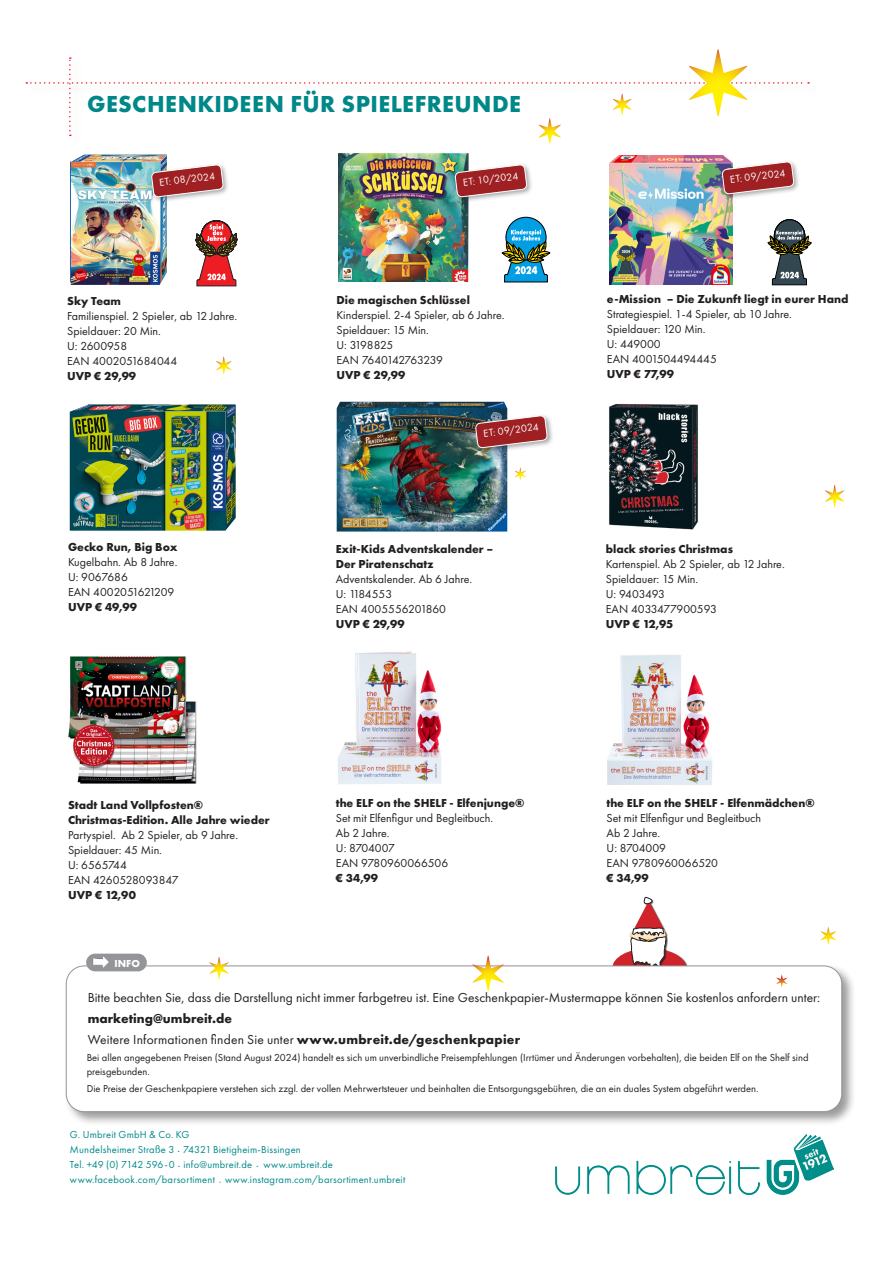
<style>
.page{position:relative;width:893px;height:1263px;background:#fff}
.page>*{position:absolute;margin:0;border:0;box-sizing:border-box;transform-origin:0 0}
.Headline{font:700 24px "Futura PT";letter-spacing:.02em;color:#008889}
.Zwischenüberschrift{font:13.5px/21px "Futura PT";color:#231f20}
.Preis{font:12px/15px "Futura PT";color:#231f20}
.Preis-2{font:700 12px/15px "Futura PT";color:#231f20}
.Preis-3{font:12px "Futura PT";letter-spacing:-.04em;color:#231f20}
.Preis-4{font:12px "Futura PT";letter-spacing:-.045em;color:#231f20}
.Preis-5{font:12px "Futura PT";letter-spacing:-.03em;color:#231f20}
.t1{font:10.5px/13.5px "Futura PT";color:#231f20}
.t2{font:10.5px/15px "Futura PT";letter-spacing:.02em;color:#008889}
.Artikel{font:10.5px "Futura PT";color:#fff}
.t3{font:700 10.5px "Futura PT";color:#fff}
.s1{font-weight:700}
.s2{font-size:12px}
</style>
<div class="page">
<div style="left:612px;top:948px;width:76px;height:42px;background:#231f20;opacity:.75"></div>
<div style="left:612px;top:948px;width:74px;height:40px;background:#d1232a;border-radius:50%"></div>
<svg style="left:629px;top:896px;width:39px;height:67px"></svg>
<div style="left:64px;top:963px;width:792px;height:163px;background:#231f20;opacity:.45"></div>
<div style="left:66px;top:966px;width:776px;height:146px;background:#fff;border-radius:18px"></div>
<div style="left:66px;top:966px;width:776px;height:146px;border:1px solid #939598;border-radius:18px"></div>
<div style="left:86px;top:954px;width:61px;height:17px;background:#939598;border-radius:9px"></div>
<svg style="left:93px;top:955px;width:16px;height:13px"></svg>
<img style="left:555px;top:1135px;width:278px;height:60px">
<img style="left:71px;top:197px;width:96px;height:88px">
<img style="left:338px;top:197px;width:133px;height:85px">
<img style="left:610px;top:197px;width:122px;height:88px">
<img style="left:70px;top:404px;width:166px;height:127px">
<img style="left:337px;top:402px;width:170px;height:129px">
<img style="left:609px;top:403px;width:89px;height:127px">
<img style="left:338px;top:651px;width:104px;height:133px">
<img style="left:607px;top:655px;width:106px;height:129px">
<img style="left:68px;top:656px;width:129px;height:128px">
<div style="left:473px;top:413px;width:81px;height:41px;background:#231f20;opacity:.4"></div>
<svg style="left:475px;top:416px;width:72px;height:32px;background:#a34e51"></svg>
<div style="left:149px;top:162px;width:81px;height:42px;background:#231f20;opacity:.4"></div>
<svg style="left:501px;top:216px;width:50px;height:67px"></svg>
<svg style="left:195px;top:220px;width:43px;height:67px"></svg>
<svg style="left:767px;top:219px;width:45px;height:67px"></svg>
<hr style="left:70px;top:162px;width:1px;height:120px;background:#2264b1">
<div style="left:452px;top:162px;width:81px;height:42px;background:#231f20;opacity:.4"></div>
<div style="left:719px;top:159px;width:81px;height:42px;background:#231f20;opacity:.4"></div>
<svg style="left:26px;top:57px;width:784px;height:140px"></svg>
<svg style="left:472px;top:963px;width:32px;height:5px"></svg>
<svg style="left:209px;top:963px;width:20px;height:5px"></svg>
<p class="Headline" style="left:87px;top:89px;width:435px">GESCHENKIDEEN FÜR SPIELEFREUNDE</p>
<p class="Artikel" style="left:158px;top:176px;width:58px;rotate:-7deg">ET: 08/2024</p>
<p class="Preis-2" style="left:67px;top:293px;width:55px">Sky Team</p>
<p class="Preis" style="left:67px;top:308px;width:172px">Familienspiel. 2 Spieler, ab 12 Jahre.<br>Spieldauer: 20 Min.<br>U: 2600958</p>
<p class="Preis" style="left:67px;top:353px;width:112px">EAN 4002051684044</p>
<p class="Preis-2" style="left:67px;top:368px;width:70px">UVP € 29,99</p>
<p class="Preis-2" style="left:68px;top:539px;width:111px">Gecko Run, Big Box</p>
<p class="Preis" style="left:68px;top:555px;width:111px">Kugelbahn. Ab 8 Jahre.</p>
<p class="Preis" style="left:68px;top:570px;width:61px">U: 9067686</p>
<p class="Preis" style="left:68px;top:585px;width:108px">EAN 4002051621209</p>
<p class="Preis-2" style="left:68px;top:599px;width:70px">UVP € 49,99</p>
<p class="Artikel" style="left:462px;top:176px;width:57px;rotate:-7deg">ET: 10/2024</p>
<p class="Artikel" style="left:729px;top:173px;width:57px;rotate:-7deg">ET: 09/2024</p>
<p class="Preis-2" style="left:336px;top:292px;width:135px">Die magischen Schlüssel</p>
<p class="Preis" style="left:336px;top:307px;width:170px">Kinderspiel. 2-4 Spieler, ab 6 Jahre.<br>Spieldauer: 15 Min.</p>
<p class="Preis-3" style="left:336px;top:337px;width:58px">U: 3198825</p>
<p class="Preis-4" style="left:336px;top:352px;width:108px">EAN 7640142763239</p>
<p class="Preis-2" style="left:336px;top:367px;width:70px">UVP € 29,99</p>
<p class="Artikel" style="left:483px;top:427px;width:57px;rotate:-7deg">ET: 09/2024</p>
<p class="Preis-2" style="left:336px;top:542px;width:159px">Exit-Kids Adventskalender –<br>Der Piratenschatz</p>
<p class="Preis" style="left:336px;top:572px;width:138px">Adventskalender. Ab 6 Jahre.</p>
<p class="Preis" style="left:336px;top:587px;width:58px">U: 1184553</p>
<p class="Preis" style="left:336px;top:602px;width:112px">EAN 4005556201860</p>
<p class="Preis-2" style="left:336px;top:617px;width:70px">UVP € 29,99</p>
<p class="Preis" style="left:607px;top:291px;width:243px"><span class="s1">e-Mission – Die Zukunft liegt in eurer Hand<br></span>Strategiespiel. 1-4 Spieler, ab 10 Jahre.<br>Spieldauer: 120 Min.</p>
<p class="Preis" style="left:607px;top:336px;width:55px">U: 449000</p>
<p class="Preis" style="left:607px;top:351px;width:111px">EAN 4001504494445</p>
<p class="Preis-2" style="left:607px;top:366px;width:69px">UVP € 77,99</p>
<p class="Preis-2" style="left:606px;top:542px;width:129px">black stories Christmas</p>
<p class="Preis" style="left:606px;top:557px;width:180px">Kartenspiel. Ab 2 Spieler, ab 12 Jahre.<br>Spieldauer: 15 Min.</p>
<p class="Preis-5" style="left:606px;top:587px;width:61px">U: 9403493</p>
<p class="Preis" style="left:606px;top:602px;width:113px">EAN 4033477900593</p>
<p class="Preis-2" style="left:606px;top:617px;width:69px">UVP € 12,95</p>
<p class="Preis-2" style="left:68px;top:797px;width:137px">Stadt Land Vollpfosten®</p>
<p class="Preis-2" style="left:68px;top:812px;width:203px">Christmas-Edition. Alle Jahre wieder</p>
<p class="Preis" style="left:68px;top:827px;width:172px">Partyspiel. Ab 2 Spieler, ab 9 Jahre.<br>Spieldauer: 45 Min.</p>
<p class="Preis" style="left:68px;top:857px;width:60px">U: 6565744</p>
<p class="Preis" style="left:68px;top:872px;width:112px">EAN 4260528093847</p>
<p class="Preis-2" style="left:68px;top:887px;width:69px">UVP € 12,90</p>
<p class="t3" style="left:115px;top:956px;width:27px">INFO</p>
<p class="Preis-2" style="left:336px;top:795px;width:190px">the ELF on the SHELF - Elfenjunge®</p>
<p class="Preis" style="left:336px;top:810px;width:159px">Set mit Elfenfigur und Begleitbuch.</p>
<p class="Preis" style="left:336px;top:825px;width:55px">Ab 2 Jahre.</p>
<p class="Preis-3" style="left:336px;top:840px;width:60px">U: 8704007</p>
<p class="Preis" style="left:336px;top:855px;width:114px">EAN 9780960066506</p>
<p class="Preis-2" style="left:336px;top:870px;width:44px">€ 34,99</p>
<p class="Preis-2" style="left:607px;top:795px;width:210px">the ELF on the SHELF - Elfenmädchen®</p>
<p class="Preis" style="left:607px;top:810px;width:156px">Set mit Elfenfigur und Begleitbuch</p>
<p class="Preis" style="left:607px;top:825px;width:55px">Ab 2 Jahre.</p>
<p class="Preis" style="left:607px;top:840px;width:61px">U: 8704009</p>
<p class="Preis" style="left:607px;top:855px;width:113px">EAN 9780960066520</p>
<p class="Preis-2" style="left:607px;top:870px;width:44px">€ 34,99</p>
<p class="Zwischenüberschrift" style="left:88px;top:987px;width:734px">Bitte beachten Sie, dass die Darstellung nicht immer farbgetreu ist. Eine Geschenkpapier-Mustermappe können Sie kostenlos anfordern unter: <span class="s1">marketing@umbreit.de</span></p>
<p class="Zwischenüberschrift" style="left:88px;top:1029px;width:434px">Weitere Informationen finden Sie unter <span class="s1">www.umbreit.de/geschenkpapier</span></p>
<p class="t1" style="left:87px;top:1051px;width:723px">Bei allen angegebenen Preisen (Stand August 2024) handelt es sich um unverbindliche Preisempfehlungen (Irrtümer und Änderungen vorbehalten), die beiden Elf on the Shelf sind preisgebunden.</p>
<p class="t1" style="left:87px;top:1082px;width:673px">Die Preise der Geschenkpapiere verstehen sich zzgl. der vollen Mehrwertsteuer und beinhalten die Entsorgungsgebühren, die an ein duales System abgeführt werden.</p>
<p class="t2" style="left:70px;top:1127px;width:265px">G. Umbreit GmbH &amp; Co. KG<br>Mundelsheimer Straße 3 <span class="s2">˙</span> 74321 Bietigheim-Bissingen<br>Tel. +49 (0) 7142 596 - 0 <span class="s2">˙</span> info@umbreit.de <span class="s2">˙</span> www.umbreit.de</p>
<p class="t2" style="left:70px;top:1172px;width:337px">www.facebook.com/barsortiment ˙ www.instagram.com/barsortiment.umbreit</p>
</div>
